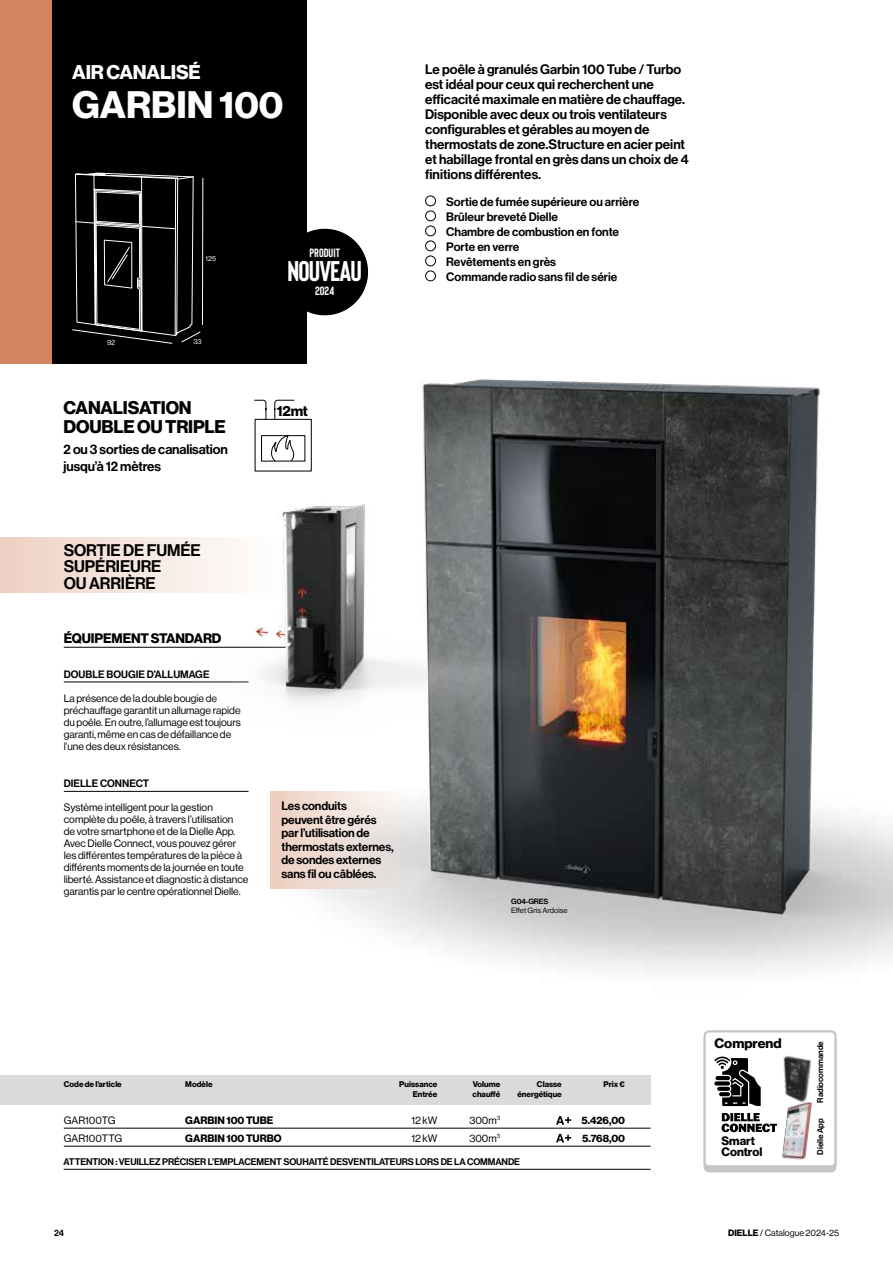
<style>
.page{position:relative;width:893px;height:1263px;background:#fff}
.page>*{position:absolute;margin:0;border:0;box-sizing:border-box;transform-origin:0 0}
.t1{font:37.5px "N Haas Grotesk DS Pro 75 Bd";color:#fff}
.t2{font:700 28.5px "Bison";letter-spacing:-.03em;color:#fff}
.t3{font:19.5px "N Haas Grotesk DS Pro 75 Bd";letter-spacing:-.01em;color:#fff}
.t4{font:18px/19.5px "N Haas Grotesk DS Pro 75 Bd";letter-spacing:-.01em;color:#000}
.t5{font:16.5px/16.5px "N Haas Grotesk DS Pro 65 Md";letter-spacing:-.01em;color:#000}
.t6{font:14.4px "N Haas Grotesk DS Pro 75 Bd";color:#000}
.t7{font:13.5px/15px "N Haas Grotesk DS Pro 65 Md";color:#000}
.t8{font:13.5px "N Haas Grotesk DS Pro 75 Bd";letter-spacing:-.01em;color:#000}
.t9{font:12px/15px "N Haas Grotesk DS Pro 65 Md";letter-spacing:-.005em;color:#000}
.t10{font:12px/10.5px "N Haas Grotesk DS Pro 75 Bd";color:#000}
.t11{font:700 12px "Bison";color:#fff}
.t12{font:10.5px/12px "N Haas Grotesk DS Pro 55 Rg";color:#000}
.t13{font:10.5px "N Haas Grotesk DS Pro 75 Bd";color:#000}
.t14{font:10.5px "N Haas Grotesk DS Pro 65 Md";color:#000}
.t15{font:9.45px "N Haas Grotesk DS Pro 65 Md";letter-spacing:-.01em;color:#000}
.t16{font:9px "N Haas Grotesk DS Pro 55 Rg";color:#000}
.t17{font:9px "N Haas Grotesk DS Pro 65 Md";color:#000}
.t18{font:8.25px "N Haas Grotesk DS Pro 65 Md";color:#000}
.t19{font:8.1px "N Haas Grotesk DS Pro 75 Bd";color:#000}
.t20{font:7.5px "N Haas Grotesk DS Pro 55 Rg";color:#000}
.t21{font:7.5px "N Haas Grotesk DS Pro 65 Md";letter-spacing:-.02em;color:#000}
.t22{font:7.2px "N Haas Grotesk DS Pro 55 Rg";color:#fff}
.s1{font-family:"N Haas Grotesk DS Pro 75 Bd"}
</style>
<div class="page">
<img style="left:306px;top:355px;width:587px;height:617px">
<div style="left:425px;top:196px;width:11px;height:10px;border:1px solid #000;border-radius:50%"></div>
<div style="left:425px;top:211px;width:11px;height:10px;border:1px solid #000;border-radius:50%"></div>
<div style="left:425px;top:226px;width:11px;height:10px;border:1px solid #000;border-radius:50%"></div>
<div style="left:425px;top:241px;width:11px;height:10px;border:1px solid #000;border-radius:50%"></div>
<div style="left:425px;top:256px;width:11px;height:10px;border:1px solid #000;border-radius:50%"></div>
<div style="left:425px;top:271px;width:11px;height:10px;border:1px solid #000;border-radius:50%"></div>
<hr style="left:64px;top:791px;width:185px;height:1px;background:#000">
<hr style="left:64px;top:647px;width:255px;height:1px;background:#000">
<hr style="left:64px;top:682px;width:185px;height:1px;background:#000">
<hr style="left:64px;top:1128px;width:587px;height:1px;background:#000">
<hr style="left:64px;top:1146px;width:587px;height:1px;background:#000">
<div style="left:0;top:1075px;width:651px;height:29px;background:#dadada"></div>
<svg style="left:556px;top:1116px;width:15px;height:9px"></svg>
<svg style="left:556px;top:1134px;width:15px;height:8px"></svg>
<svg style="left:254px;top:399px;width:58px;height:73px"></svg>
<svg style="left:0;top:537px;width:193px;height:56px;background:#f3e0d7"></svg>
<svg style="left:271px;top:791px;width:139px;height:98px;background:#ecddd6"></svg>
<div style="left:51px;top:0;width:255px;height:364px;background:#000"></div>
<hr style="left:202px;top:178px;width:1px;height:147px;background:#fff">
<svg style="left:72px;top:172px;width:129px;height:172px"></svg>
<img style="left:193px;top:488px;width:345px;height:265px">
<hr style="left:64px;top:1169px;width:587px;height:1px;background:#000">
<div style="left:0;top:0;width:51px;height:364px;background:#d3835d"></div>
<div style="left:282px;top:229px;width:85px;height:86px;background:#000;border-radius:50%"></div>
<div style="left:282px;top:229px;width:86px;height:86px;border:2px solid #000;border-radius:50%"></div>
<div style="left:704px;top:1034px;width:132px;height:138px;border:2px solid #c6c6c6;border-radius:4px"></div>
<div style="left:705px;top:1031px;width:130px;height:135px;background:#fff;border-radius:4px"></div>
<div style="left:703px;top:1030px;width:134px;height:137px;border:2px solid #c6c6c6;border-radius:4px"></div>
<svg style="left:721px;top:1113px;width:56px;height:19px"></svg>
<svg style="left:714px;top:1056px;width:47px;height:50px"></svg>
<img style="left:782px;top:1110px;width:29px;height:50px">
<img style="left:783px;top:1055px;width:29px;height:55px">
<h3 class="t3" style="left:72px;top:61px;width:130px">AIR CANALISÉ</h3>
<h1 class="t1" style="left:72px;top:83px;width:213px">GARBIN 100</h1>
<p class="t22" style="left:206px;top:255px;width:12px">125</p>
<p class="t22" style="left:107px;top:338px;width:10px">92</p>
<p class="t22" style="left:193px;top:338px;width:10px">33</p>
<h3 class="t4" style="left:64px;top:398px;width:164px">CANALISATION<br>DOUBLE OU TRIPLE</h3>
<p class="t7" style="left:64px;top:441px;width:166px;line-height:16.5px">2 ou 3 sorties de canalisation jusqu’à 12 mètres</p>
<h3 class="t5" style="left:64px;top:542px;width:138px">SORTIE DE FUMÉE<br>SUPÉRIEURE<br>OU ARRIÈRE</h3>
<p class="t8" style="left:64px;top:630px;width:159px">ÉQUIPEMENT STANDARD</p>
<p class="t14" style="left:64px;top:668px;width:147px">DOUBLE BOUGIE D’ALLUMAGE</p>
<p class="t12" style="left:64px;top:692px;width:179px">La présence de la double bougie de préchauffage garantit un allumage rapide du poêle. En outre, l’allumage est toujours garanti, même en cas de défaillance de l’une des deux résistances.</p>
<p class="t14" style="left:64px;top:777px;width:87px">DIELLE CONNECT</p>
<p class="t12" style="left:64px;top:801px;width:186px">Système intelligent pour la gestion complète du poêle, à travers l’utilisation<br>de votre smartphone et de la Dielle App.<br>Avec Dielle Connect, vous pouvez gérer les différentes températures de la pièce à différents moments de la journée en toute liberté. Assistance et diagnostic à distance garantis par le centre opérationnel Dielle.</p>
<p class="t11" style="left:310px;top:246px;width:32px">PRODUIT</p>
<p class="t11" style="left:315px;top:284px;width:21px">2024</p>
<h2 class="t2" style="left:287px;top:256px;width:76px">NOUVEAU</h2>
<h3 class="t6" style="left:277px;top:403px;width:33px">12mt</h3>
<p class="t9" style="left:282px;top:799px;width:114px;line-height:13.5px">Les conduits<br>peuvent être gérés par l’utilisation de thermostats externes, de sondes externes sans fil ou câblées.</p>
<p class="t7" style="left:425px;top:62px;width:265px">Le poêle à granulés Garbin 100 Tube / Turbo est idéal pour ceux qui recherchent une efficacité maximale en matière de chauffage.<br>Disponible avec deux ou trois ventilateurs configurables et gérables au moyen de thermostats de zone.Structure en acier peint et habillage frontal en grès dans un choix de 4 finitions différentes.</p>
<p class="t9" style="left:446px;top:195px;width:195px">Sortie de fumée supérieure ou arrière<br>Brûleur breveté Dielle<br>Chambre de combustion en fonte<br>Porte en verre<br>Revêtements en grès<br>Commande radio sans fil de série</p>
<p class="t21" style="left:511px;top:897px;width:39px">G04-GRES</p>
<p class="t20" style="left:511px;top:906px;width:58px">Effet Gris Ardoise</p>
<p class="t19" style="left:64px;top:1079px;width:60px">Code de l’article</p>
<p class="t19" style="left:185px;top:1079px;width:29px">Modèle</p>
<p class="t19" style="left:399px;top:1079px;width:40px">Puissance</p>
<p class="t19" style="left:473px;top:1079px;width:29px">Volume</p>
<p class="t19" style="left:537px;top:1079px;width:26px">Classe</p>
<p class="t19" style="left:603px;top:1079px;width:23px">Prix €</p>
<p class="t19" style="left:413px;top:1089px;width:26px">Entrée</p>
<p class="t19" style="left:473px;top:1089px;width:29px">chauffé</p>
<p class="t19" style="left:517px;top:1089px;width:46px">énergétique</p>
<p class="t12" style="left:64px;top:1114px;width:53px">GAR100TG</p>
<p class="t13" style="left:185px;top:1114px;width:90px">GARBIN 100 TUBE</p>
<p class="t12" style="left:411px;top:1114px;width:27px">12 kW</p>
<p class="t12" style="left:469px;top:1114px;width:32px">300m<sup>3</sup></p>
<p class="t13" style="left:581px;top:1114px;width:45px">5.426,00</p>
<p class="t12" style="left:64px;top:1132px;width:60px">GAR100TTG</p>
<p class="t13" style="left:185px;top:1132px;width:98px">GARBIN 100 TURBO</p>
<p class="t12" style="left:411px;top:1132px;width:27px">12 kW</p>
<p class="t12" style="left:469px;top:1132px;width:32px">300m<sup>3</sup></p>
<p class="t13" style="left:582px;top:1132px;width:44px">5.768,00</p>
<p class="t15" style="left:64px;top:1156px;width:458px">ATTENTION : VEUILLEZ PRÉCISER L’EMPLACEMENT SOUHAITÉ DESVENTILATEURS LORS DE LA COMMANDE</p>
<p class="t8" style="left:714px;top:1036px;width:69px">Comprend</p>
<p class="t18" style="left:816px;top:1103px;width:63px;rotate:-90deg">Radiocommande</p>
<p class="t18" style="left:816px;top:1155px;width:38px;rotate:-90deg">Dielle App</p>
<p class="t10" style="left:721px;top:1136px;width:42px">Smart<br>Control</p>
<p class="t17" style="left:54px;top:1227px;width:12px">24</p>
<p class="t16" style="left:728px;top:1228px;width:112px"><span class="s1">DIELLE</span> / Catalogue 2024-25</p>
</div>
